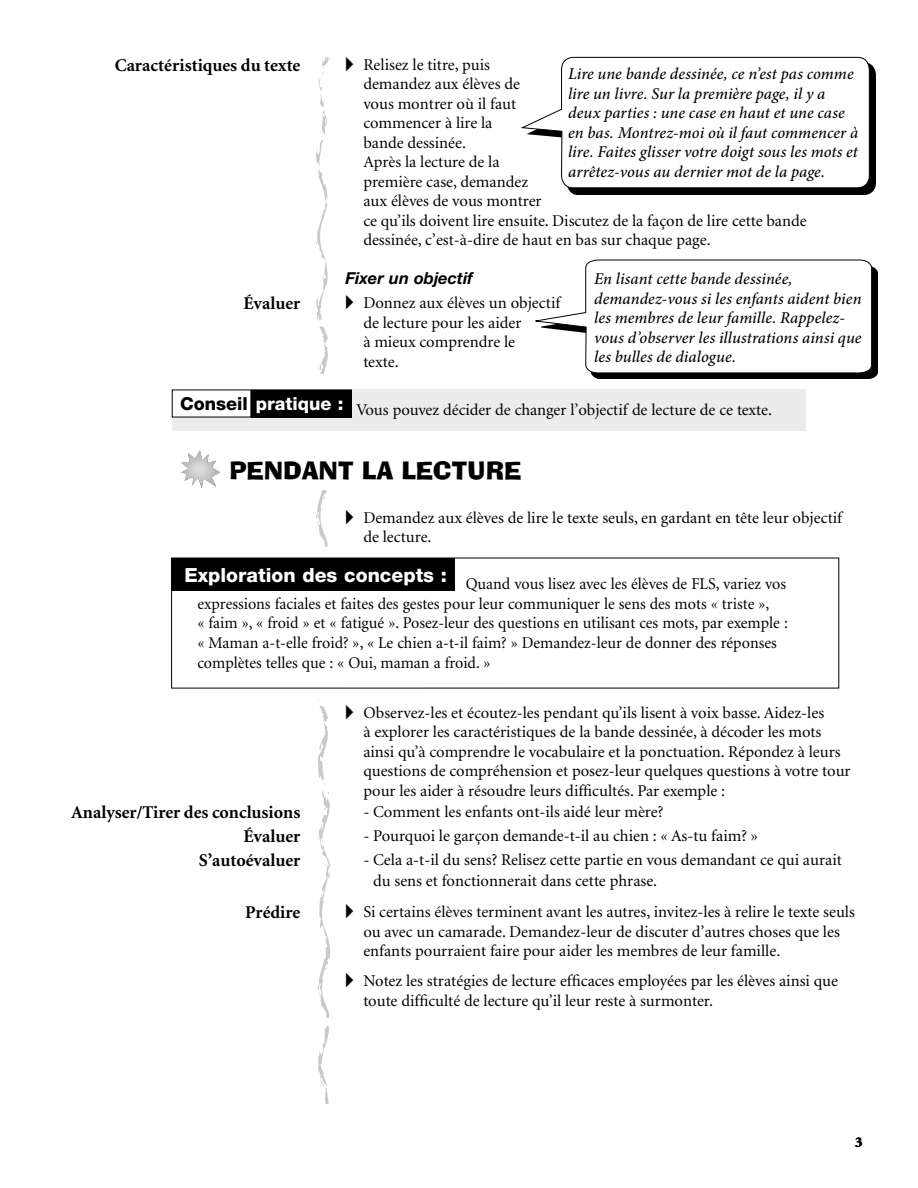
<style>
.page{position:relative;width:918px;height:1188px;background:#fff}
.page>*{position:absolute;margin:0;border:0;box-sizing:border-box;transform-origin:0 0}
.t1{font:24px "Ad Lib BT";color:#000}
.t2{font:800 19.5px "Helvetica Neue LT Std";color:#fff}
.t3{font:700 18px/24px "Minion";color:#000;text-align:right}
.t4{font:16.5px/19.5px "Minion";color:#000}
.t5{font:italic 500 16.5px/19.5px "Minion Pro";letter-spacing:.005em;color:#000}
.t6{font:italic 700 16.5px "Helvetica Neue LT Std";color:#000}
.t7{font:900 15px "Minion";color:#000}
</style>
<div class="page">
<svg style="left:318px;top:705px;width:13px;height:399px"></svg>
<svg style="left:316px;top:58px;width:14px;height:316px"></svg>
<svg style="left:521px;top:57px;width:349px;height:138px"></svg>
<svg style="left:530px;top:259px;width:342px;height:131px"></svg>
<svg style="left:316px;top:490px;width:12px;height:57px"></svg>
<div style="left:172px;top:390px;width:634px;height:41px;background:#ececec"></div>
<div style="left:251px;top:390px;width:100px;height:27px;background:#000"></div>
<div style="left:172px;top:390px;width:79px;height:27px;background:#fff"></div>
<img style="left:180px;top:450px;width:40px;height:39px">
<svg style="left:171px;top:557px;width:669px;height:132px"></svg>
<div style="left:172px;top:558px;width:283px;height:32px;background:#000"></div>
<p class="t3" style="left:115px;top:53px;width:187px">Caractéristiques du texte</p>
<p class="t3" style="left:244px;top:292px;width:58px">Évaluer</p>
<p class="t4" style="left:363px;top:55px;width:445px">Relisez le titre, puis<br>demandez aux élèves de<br>vous montrer où il faut<br>commencer à lire la<br>bande dessinée.<br>Après la lecture de la<br>première case, demandez<br>aux élèves de vous montrer<br>ce qu’ils doivent lire ensuite. Discutez de la façon de lire cette bande dessinée, c’est-à-dire de haut en bas sur chaque page.</p>
<p class="t6" style="left:345px;top:268px;width:129px">Fixer un objectif</p>
<p class="t4" style="left:363px;top:294px;width:198px">Donnez aux élèves un objectif de lecture pour les aider<br>à mieux comprendre le<br>texte.</p>
<p class="t5" style="left:568px;top:64px;width:292px">Lire une bande dessinée, ce n’est pas comme lire un livre. Sur la première page, il y a deux parties : une case en haut et une case en bas. Montrez-moi où il faut commencer à lire. Faites glisser votre doigt sous les mots et arrêtez-vous au dernier mot de la page.</p>
<p class="t5" style="left:594px;top:269px;width:269px">En lisant cette bande dessinée, demandez-vous si les enfants aident bien les membres de leur famille. Rappelez&shy;vous d’observer les illustrations ainsi que les bulles de dialogue.</p>
<p class="t4" style="left:180px;top:401px;width:593px"><sup>Conseil</sup> <sup>pratique</sup> <sup>:</sup> Vous pouvez décider de changer l’objectif de lecture de ce texte.</p>
<h1 class="t1" style="left:230px;top:455px;width:293px">PENDANT LA LECTURE</h1>
<p class="t4" style="left:363px;top:508px;width:480px">Demandez aux élèves de lire le texte seuls, en gardant en tête leur objectif de lecture.</p>
<p class="t2" style="left:184px;top:564px;width:264px">Exploration des concepts :</p>
<p class="t4" style="left:197px;top:574px;width:592px;text-indent:268px">Quand vous lisez avec les élèves de FLS, variez vos expressions faciales et faites des gestes pour leur communiquer le sens des mots « triste »,<br>« faim », « froid » et « fatigué ». Posez-leur des questions en utilisant ces mots, par exemple : « Maman a-t-elle froid? », « Le chien a-t-il faim? » Demandez-leur de donner des réponses complètes telles que : « Oui, maman a froid. »</p>
<p class="t3" style="left:71px;top:800px;width:231px">Analyser/Tirer des conclusions<br>Évaluer<br>S’autoévaluer</p>
<p class="t3" style="left:245px;top:901px;width:57px">Prédire</p>
<p class="t4" style="left:363px;top:703px;width:489px">Observez-les et écoutez-les pendant qu’ils lisent à voix basse. Aidez-les<br>à explorer les caractéristiques de la bande dessinée, à décoder les mots ainsi qu’à comprendre le vocabulaire et la ponctuation. Répondez à leurs questions de compréhension et posez-leur quelques questions à votre tour pour les aider à résoudre leurs difficultés. Par exemple :</p>
<p class="t4" style="left:363px;top:802px;width:302px">- Comment les enfants ont-ils aidé leur mère?</p>
<p class="t4" style="left:363px;top:826px;width:396px">- Pourquoi le garçon demande-t-il au chien : « As-tu faim? »</p>
<p class="t4" style="left:373px;top:850px;width:470px;line-height:21px;text-indent:-10px">- Cela a-t-il du sens? Relisez cette partie en vous demandant ce qui aurait du sens et fonctionnerait dans cette phrase.</p>
<p class="t4" style="left:363px;top:903px;width:493px">Si certains élèves terminent avant les autres, invitez-les à relire le texte seuls ou avec un camarade. Demandez-leur de discuter d’autres choses que les enfants pourraient faire pour aider les membres de leur famille.</p>
<p class="t4" style="left:363px;top:972px;width:476px">Notez les stratégies de lecture efficaces employées par les élèves ainsi que toute difficulté de lecture qu’il leur reste à surmonter.</p>
<p class="t7" style="left:855px;top:1134px;width:9px">3</p>
</div>
